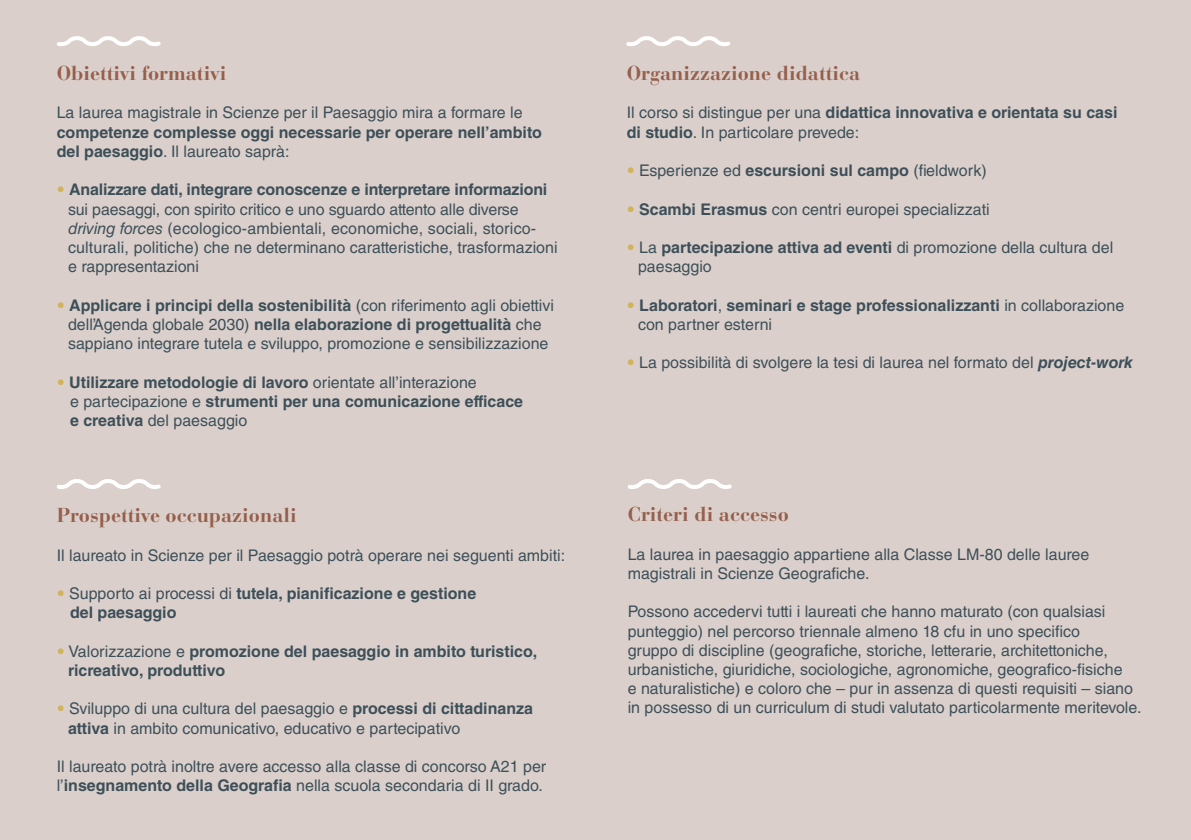
<style>
.page{position:relative;width:1191px;height:840px;background:#fff}
.page>*{position:absolute;margin:0;border:0;box-sizing:border-box;transform-origin:0 0}
.t1{font:700 20px "Bauer Bodoni Std";color:#955f4b}
.t2{font:16px/19.2px "Helvetica LT Std";color:#3d5059}
.t3{font:700 16px/19.2px "Helvetica LT Std";color:#3d5059}
.s1{font-weight:700}
.s2{font-weight:300;color:#d1b35a}
.s3{font-style:italic}
.s4{font-weight:400}
.s5{font-weight:700;font-style:italic}
</style>
<div class="page">
<div style="left:0;top:0;width:1191px;height:839px;background:#dbcfcb"></div>
<svg style="left:57px;top:36px;width:104px;height:11px"></svg>
<svg style="left:57px;top:479px;width:104px;height:10px"></svg>
<svg style="left:628px;top:479px;width:104px;height:10px"></svg>
<svg style="left:626px;top:36px;width:104px;height:10px"></svg>
<p class="t1" style="left:57px;top:61px;width:171px">Obiettivi formativi</p>
<p class="t2" style="left:57px;top:103px;width:486px">La laurea magistrale in Scienze per il Paesaggio mira a formare le <span class="s1">competenze complesse oggi necessarie per operare nell’ambito</span></p>
<p class="t2" style="left:57px;top:141px;width:234px"><span class="s1">del paesaggio</span>. Il laureato saprà:</p>
<p class="t2" style="left:68px;top:180px;width:491px;text-indent:-11px"><span class="s2">•</span> <span class="s1">Analizzare dati, integrare conoscenze e interpretare informazioni </span>sui paesaggi, con spirito critico e uno sguardo attento alle diverse <span class="s3">driving forces</span> (ecologico-ambientali, economiche, sociali, storico&shy;culturali, politiche) che ne determinano caratteristiche, trasformazioni e rappresentazioni</p>
<p class="t2" style="left:57px;top:295px;width:499px;text-align:center"><span class="s2">•</span> <span class="s1">Applicare i principi della sostenibilità</span> (con riferimento agli obiettivi dell’Agenda globale 2030) <span class="s1">nella elaborazione di progettualità</span> che sappiano integrare tutela e sviluppo, promozione e sensibilizzazione</p>
<p class="t3" style="left:57px;top:372px;width:421px"><span class="s2">•</span> Utilizzare metodologie di lavoro <span class="s4">orientate all’interazione</span></p>
<p class="t3" style="left:70px;top:391px;width:454px"><span class="s4">e partecipazione e</span> strumenti per una comunicazione efficace</p>
<p class="t2" style="left:70px;top:410px;width:179px"><span class="s1">e creativa</span> del paesaggio</p>
<p class="t1" style="left:57px;top:503px;width:242px">Prospettive occupazionali</p>
<p class="t2" style="left:57px;top:545px;width:510px">Il laureato in Scienze per il Paesaggio potrà operare nei seguenti ambiti:</p>
<p class="t3" style="left:57px;top:583px;width:421px"><span class="s2">•</span> <span class="s4">Supporto ai processi di</span> tutela, pianificazione e gestione</p>
<p class="t3" style="left:70px;top:602px;width:108px">del paesaggio</p>
<p class="t3" style="left:68px;top:640px;width:471px;text-indent:-11px"><span class="s2">•</span> <span class="s4">Valorizzazione e</span> promozione del paesaggio in ambito turistico, ricreativo, produttivo</p>
<p class="t2" style="left:68px;top:698px;width:466px;text-indent:-11px"><span class="s2">•</span> Sviluppo di una cultura del paesaggio e <span class="s1">processi di cittadinanza attiva</span> in ambito comunicativo, educativo e partecipativo</p>
<p class="t2" style="left:57px;top:756px;width:491px">Il laureato potrà inoltre avere accesso alla classe di concorso A21 per l’<span class="s1">insegnamento della Geografia</span> nella scuola secondaria di II grado.</p>
<p class="t1" style="left:626px;top:61px;width:235px">Organizzazione didattica</p>
<p class="t3" style="left:626px;top:103px;width:492px"><span class="s4">Il corso si distingue per una</span> didattica innovativa e orientata su casi</p>
<p class="t2" style="left:626px;top:122px;width:234px"><span class="s1">di studio</span>. In particolare prevede:</p>
<p class="t2" style="left:626px;top:161px;width:361px"><span class="s2">•</span> Esperienze ed <span class="s1">escursioni sul campo</span> (fieldwork)</p>
<p class="t2" style="left:626px;top:199px;width:364px"><span class="s2">•</span> <span class="s1">Scambi Erasmus</span> con centri europei specializzati</p>
<p class="t2" style="left:638px;top:237px;width:477px;text-indent:-11px"><span class="s2">•</span> La <span class="s1">partecipazione attiva ad eventi</span> di promozione della cultura del paesaggio</p>
<p class="t3" style="left:638px;top:295px;width:488px;text-indent:-11px"><span class="s2">•</span> Laboratori<span class="s4">,</span> seminari e stage professionalizzanti <span class="s4">in collaborazione con partner esterni</span></p>
<p class="t2" style="left:626px;top:353px;width:508px"><span class="s2">•</span> La possibilità di svolgere la tesi di laurea nel formato del <span class="s5">project-work</span></p>
<p class="t1" style="left:627px;top:502px;width:163px">Criteri di accesso</p>
<p class="t2" style="left:627px;top:544px;width:463px">La laurea in paesaggio appartiene alla Classe LM-80 delle lauree magistrali in Scienze Geografiche.</p>
<p class="t2" style="left:627px;top:601px;width:496px">Possono accedervi tutti i laureati che hanno maturato (con qualsiasi punteggio) nel percorso triennale almeno 18 cfu in uno specifico gruppo di discipline (geografiche, storiche, letterarie, architettoniche, urbanistiche, giuridiche, sociologiche, agronomiche, geografico-fisiche</p>
<p class="t2" style="left:627px;top:678px;width:515px">e naturalistiche) e coloro che – pur in assenza di questi requisiti – siano in possesso di un curriculum di studi valutato particolarmente meritevole.</p>
</div>
